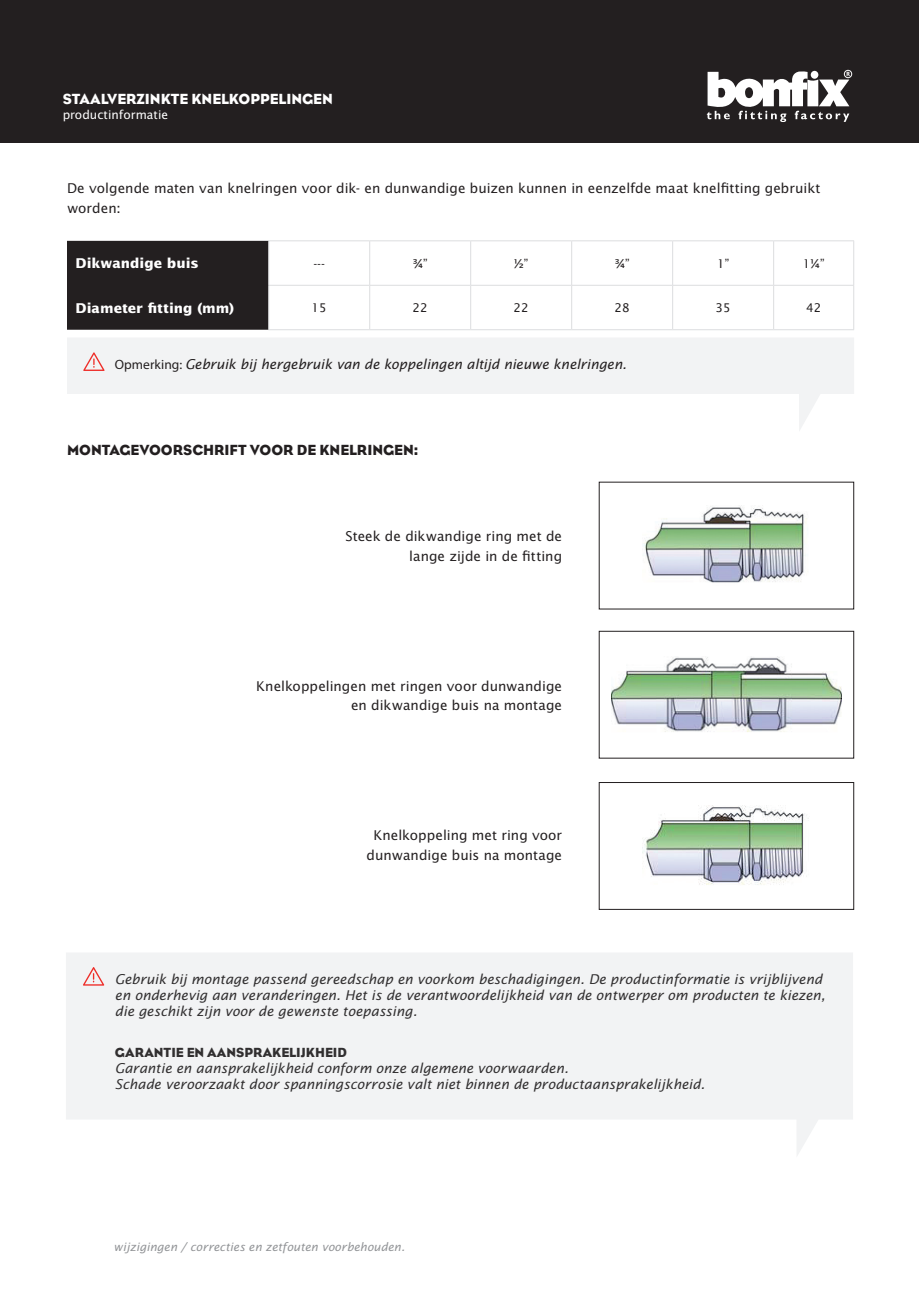
<style>
.page{position:relative;width:919px;height:1289px;background:#fff}
.page>*{position:absolute;margin:0;border:0;box-sizing:border-box;transform-origin:0 0}
.Teksttitel{font:15px "Eagle";color:#231f20}
.t1{font:15px "Eagle";color:#fff}
.t2{font:italic 13.5px/16.2px "Lucida Sans Std";color:#312f30}
.t3{font:13.5px/19.5px "Lucida Sans Std";letter-spacing:.005em;color:#231f20}
.t4{font:italic 13.5px "Lucida Sans Std";letter-spacing:-.005em;color:#231f20}
.t5{font:700 13.5px "Lucida Sans Std";color:#fff}
.Teksttitel-2{font:13.5px "Eagle";color:#312f30}
.t6{font:12px "Lucida Sans Std";color:#231f20}
.t7{font:12px "Lucida Sans Std";color:#fff}
.t8{font:italic 11.55px "Lucida Sans Std";color:#939598}
.s1{font-family:"Myriad Pro";font-style:normal}
</style>
<div class="page">
<div style="left:0;top:0;width:918px;height:142px;background:#231f20"></div>
<svg style="left:706px;top:70px;width:146px;height:52px"></svg>
<svg style="left:67px;top:338px;width:787px;height:93px;fill:#f2f3f4"></svg>
<svg style="left:84px;top:352px;width:20px;height:19px"></svg>
<div style="left:67px;top:241px;width:201px;height:89px;background:#231f20"></div>
<hr style="left:268px;top:241px;width:1px;height:44px;background:#dcdddf">
<hr style="left:268px;top:240px;width:101px;height:1px;background:#dcdddf">
<hr style="left:268px;top:285px;width:101px;height:1px;background:#dcdddf">
<hr style="left:369px;top:241px;width:1px;height:44px;background:#dcdddf">
<hr style="left:369px;top:240px;width:101px;height:1px;background:#dcdddf">
<hr style="left:470px;top:240px;width:101px;height:1px;background:#dcdddf">
<hr style="left:571px;top:240px;width:101px;height:1px;background:#dcdddf">
<hr style="left:672px;top:240px;width:101px;height:1px;background:#dcdddf">
<hr style="left:773px;top:240px;width:81px;height:1px;background:#dcdddf">
<hr style="left:470px;top:241px;width:1px;height:44px;background:#dcdddf">
<hr style="left:571px;top:241px;width:1px;height:44px;background:#dcdddf">
<hr style="left:672px;top:241px;width:1px;height:44px;background:#dcdddf">
<hr style="left:773px;top:241px;width:1px;height:44px;background:#dcdddf">
<hr style="left:853px;top:241px;width:1px;height:44px;background:#dcdddf">
<hr style="left:369px;top:285px;width:101px;height:1px;background:#dcdddf">
<hr style="left:470px;top:285px;width:101px;height:1px;background:#dcdddf">
<hr style="left:571px;top:285px;width:101px;height:1px;background:#dcdddf">
<hr style="left:672px;top:285px;width:101px;height:1px;background:#dcdddf">
<hr style="left:773px;top:285px;width:81px;height:1px;background:#dcdddf">
<hr style="left:268px;top:286px;width:1px;height:43px;background:#dcdddf">
<hr style="left:268px;top:329px;width:101px;height:1px;background:#dcdddf">
<hr style="left:369px;top:286px;width:1px;height:43px;background:#dcdddf">
<hr style="left:470px;top:286px;width:1px;height:43px;background:#dcdddf">
<hr style="left:571px;top:286px;width:1px;height:43px;background:#dcdddf">
<hr style="left:672px;top:286px;width:1px;height:43px;background:#dcdddf">
<hr style="left:773px;top:286px;width:1px;height:43px;background:#dcdddf">
<hr style="left:853px;top:286px;width:1px;height:43px;background:#dcdddf">
<hr style="left:369px;top:329px;width:101px;height:1px;background:#dcdddf">
<hr style="left:470px;top:329px;width:101px;height:1px;background:#dcdddf">
<hr style="left:571px;top:329px;width:101px;height:1px;background:#dcdddf">
<hr style="left:672px;top:329px;width:101px;height:1px;background:#dcdddf">
<hr style="left:773px;top:329px;width:81px;height:1px;background:#dcdddf">
<img style="left:643px;top:506px;width:164px;height:77px">
<img style="left:611px;top:656px;width:230px;height:76px">
<div style="left:598px;top:631px;width:256px;height:127px;border:1px solid #231f20"></div>
<img style="left:642px;top:805px;width:167px;height:80px">
<div style="left:598px;top:782px;width:256px;height:127px;border:1px solid #231f20"></div>
<svg style="left:66px;top:953px;width:787px;height:202px;fill:#f2f3f4"></svg>
<svg style="left:83px;top:967px;width:21px;height:18px"></svg>
<p class="t1" style="left:63px;top:90px;width:271px">STAALVERZINKTE KNELKOPPELINGEN</p>
<p class="t7" style="left:63px;top:108px;width:107px">productinformatie</p>
<p class="t3" style="left:67px;top:179px;width:755px">De volgende maten van knelringen voor dik- en dunwandige buizen kunnen in eenzelfde maat knelfitting gebruikt worden:</p>
<p class="t5" style="left:75px;top:256px;width:125px">Dikwandige buis</p>
<p class="t6" style="left:313px;top:256px;width:13px">---</p>
<p class="t6" style="left:412px;top:256px;width:16px">¾”</p>
<p class="t6" style="left:514px;top:256px;width:16px">½”</p>
<p class="t6" style="left:614px;top:256px;width:16px">¾”</p>
<p class="t6" style="left:717px;top:256px;width:14px">1”</p>
<p class="t6" style="left:802px;top:256px;width:23px">1¼”</p>
<p class="t5" style="left:75px;top:300px;width:160px">Diameter fitting (mm)</p>
<p class="t6" style="left:311px;top:301px;width:17px">15</p>
<p class="t6" style="left:412px;top:301px;width:17px">22</p>
<p class="t6" style="left:513px;top:301px;width:17px">22</p>
<p class="t6" style="left:614px;top:301px;width:17px">28</p>
<p class="t6" style="left:715px;top:301px;width:17px">35</p>
<p class="t6" style="left:806px;top:301px;width:17px">42</p>
<p class="t4" style="left:115px;top:356px;width:513px"><span class="s1">Opmerking:</span> Gebruik bij hergebruik van de koppelingen altijd nieuwe knelringen.</p>
<p class="Teksttitel" style="left:67px;top:441px;width:353px">MONTAGEVOORSCHRIFT VOOR DE KNELRINGEN:</p>
<p class="t3" style="left:345px;top:526px;width:218px">Steek de dikwandige ring met de</p>
<p class="t3" style="left:409px;top:546px;width:154px">lange zijde in de fitting</p>
<p class="t3" style="left:256px;top:676px;width:307px">Knelkoppelingen met ringen voor dunwandige</p>
<p class="t3" style="left:351px;top:695px;width:212px">en dikwandige buis na montage</p>
<p class="t3" style="left:373px;top:825px;width:190px">Knelkoppeling met ring voor</p>
<p class="t3" style="left:366px;top:845px;width:197px">dunwandige buis na montage</p>
<p class="t2" style="left:115px;top:971px;width:711px">Gebruik bij montage passend gereedschap en voorkom beschadigingen. De productinformatie is vrijblijvend en onderhevig aan veranderingen. Het is de verantwoordelijkheid van de ontwerper om producten te kiezen, die geschikt zijn voor de gewenste toepassing.</p>
<p class="Teksttitel-2" style="left:115px;top:1044px;width:233px">GARANTIE EN AANSPRAKELIJKHEID</p>
<p class="t2" style="left:115px;top:1059px;width:455px">Garantie en aansprakelijkheid conform onze algemene voorwaarden.</p>
<p class="t2" style="left:115px;top:1076px;width:591px">Schade veroorzaakt door spanningscorrosie valt niet binnen de productaansprakelijkheid.</p>
<p class="t8" style="left:114px;top:1240px;width:292px">wijzigingen / correcties en zetfouten voorbehouden.</p>
</div>
